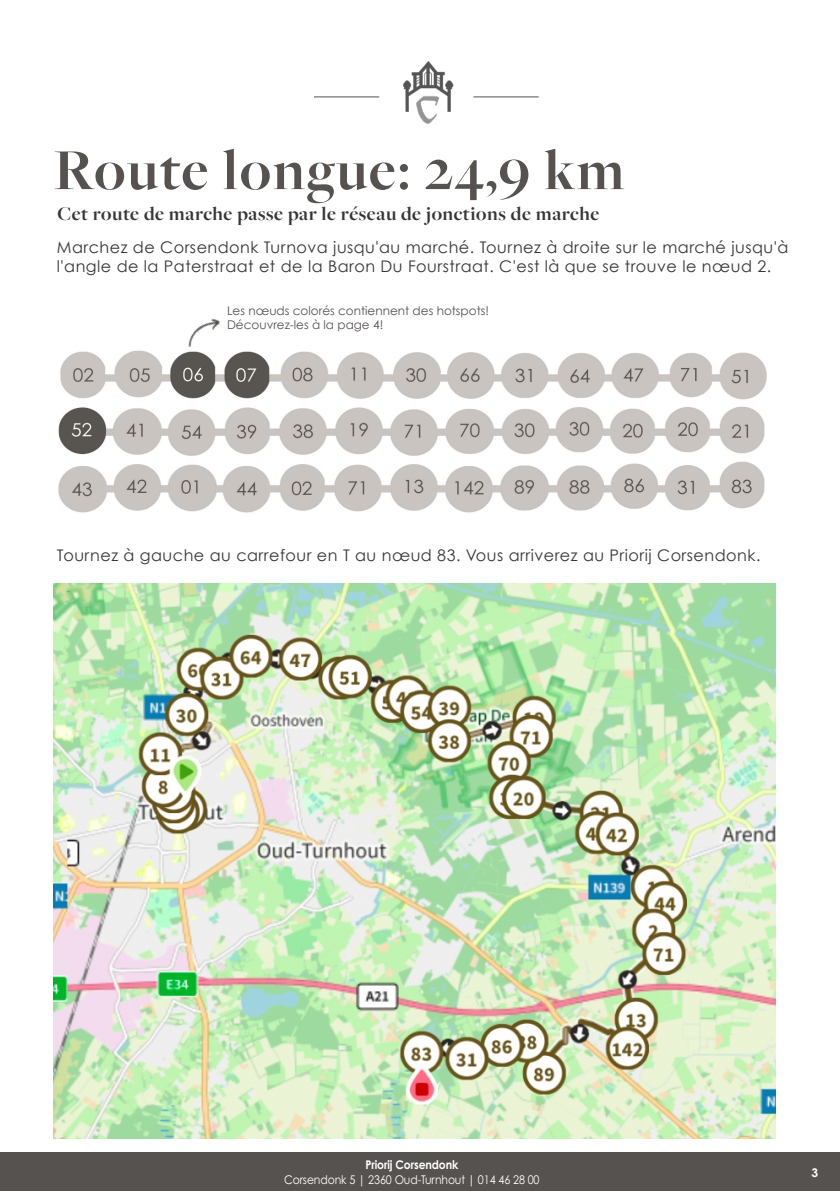
<style>
.page{position:relative;width:840px;height:1191px;background:#fff}
.page>*{position:absolute;margin:0;border:0;box-sizing:border-box;transform-origin:0 0}
.t1{font:700 60px "Freight Big Pro";letter-spacing:.025em;color:#555250}
.t2{font:700 20px "Freight Big Pro";letter-spacing:.03em;color:#383635}
.t3{font:16px/19.2px "Century Gothic";letter-spacing:.03em;color:#383635}
.t4{font:12px/14px "Century Gothic";color:#555250}
.t5{font:12px "Century Gothic Pro";letter-spacing:-.01em;color:#fff;scale:.9 1}
.t6{font:700 12px "Century Gothic Pro";letter-spacing:-.01em;color:#fff;scale:.9 1}
.t7{font:700 12px "Century Gothic Pro";letter-spacing:-.01em;color:#fff}
</style>
<div class="page">
<div style="left:0;top:1152px;width:839px;height:39px;background:#555250"></div>
<img style="left:403px;top:61px;width:51px;height:63px">
<hr style="left:314px;top:96px;width:65px;height:1px;background:#555250">
<hr style="left:473px;top:96px;width:65px;height:1px;background:#555250">
<img style="left:58px;top:350px;width:709px;height:163px">
<img style="left:172px;top:318px;width:55px;height:33px">
<img style="left:54px;top:583px;width:721px;height:555px">
<h1 class="t1" style="left:54px;top:131px;width:571px">Route longue: 24,9 km</h1>
<p class="t2" style="left:58px;top:201px;width:543px">Cet route de marche passe par le réseau de jonctions de marche</p>
<p class="t3" style="left:57px;top:238px;width:732px">Marchez de Corsendonk Turnova jusqu'au marché. Tournez à droite sur le marché jusqu'à l'angle de la Paterstraat et de la Baron Du Fourstraat. C'est là que se trouve le nœud 2.</p>
<p class="t4" style="left:227px;top:303px;width:263px">Les nœuds colorés contiennent des hotspots!<br>Découvrez-les à la page 4!</p>
<p class="t3" style="left:57px;top:545px;width:704px">Tournez à gauche au carrefour en T au nœud 83. Vous arriverez au Priorij Corsendonk.</p>
<p class="t6" style="left:365px;top:1157px;width:105px">Priorij Corsendonk</p>
<p class="t5" style="left:284px;top:1171px;width:285px">Corsendonk 5 | 2360 Oud-Turnhout | 014 46 28 00</p>
<p class="t7" style="left:811px;top:1165px;width:8px">3</p>
</div>
